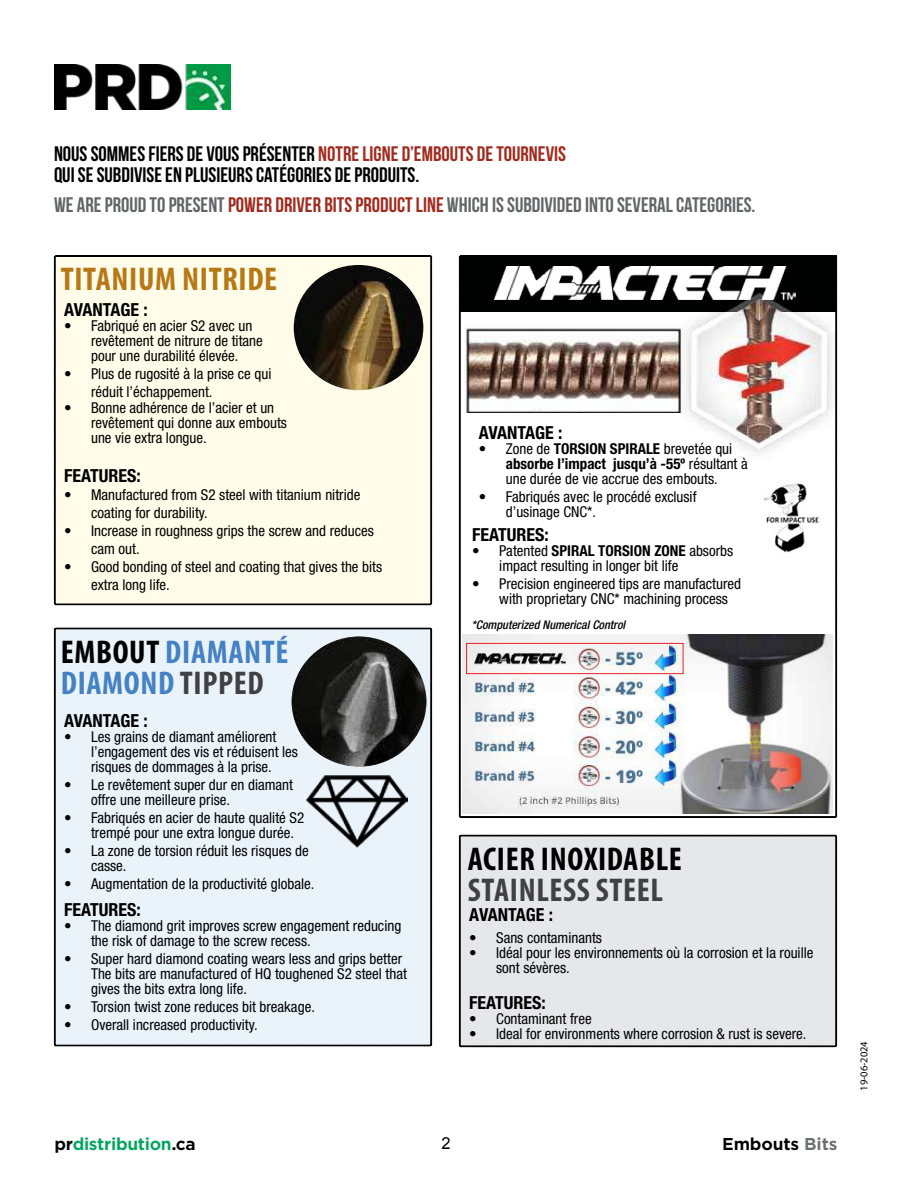
<style>
.page{position:relative;width:918px;height:1188px;background:#fff}
.page>*{position:absolute;margin:0;border:0;box-sizing:border-box;transform-origin:0 0}
.t1{font:700 condensed 33px/31.5px "Myriad Pro";letter-spacing:.02em;color:#4582c3}
.t2{font:700 condensed 33px "Myriad Pro";letter-spacing:.02em;color:#b77817}
.t3{font:700 condensed 33px "Myriad Pro";letter-spacing:.02em;color:#000}
.t4{font:700 condensed 33px "Myriad Pro";letter-spacing:.02em;color:#414042}
.t5{font:21px/21px "Bebas Neue";color:#000}
.t6{font:21px "Bebas Neue";color:#636466}
.t7{font:700 condensed 18px "Helvetica Neue LT Std";color:#000}
.t8{font:700 16.5px "Gotham Office";letter-spacing:-.02em;color:#00a65d}
.t9{font:700 16.5px "Gotham Office";letter-spacing:-.01em;color:#000}
.t10{font:16.5px "Arial";color:#000}
.t11{font:condensed 15px/15px "Helvetica Neue LT Std";color:#000}
.t12{font:italic 500 condensed 12px "Helvetica Neue LT Std";color:#000}
.t13{font:10.5px "Myriad Pro";color:#000}
.s1{color:#a02a1d}
.s2{color:#000}
.s3{color:#414042}
.s4{font-weight:700}
.s5{color:#6d6e71}
</style>
<div class="page">
<img style="left:54px;top:64px;width:177px;height:45px">
<div style="left:54px;top:627px;width:378px;height:420px;background:#ebf3fa"></div>
<img style="left:292px;top:636px;width:135px;height:131px">
<svg style="left:459px;top:255px;width:378px;height:563px"></svg>
<div style="left:54px;top:255px;width:378px;height:350px;background:#fffde9"></div>
<img style="left:294px;top:265px;width:129px;height:125px">
<img style="left:306px;top:761px;width:101px;height:101px">
<img style="left:753px;top:480px;width:77px;height:77px">
<img style="left:463px;top:635px;width:370px;height:179px">
<img style="left:465px;top:323px;width:212px;height:89px">
<img style="left:677px;top:280px;width:161px;height:182px">
<div style="left:466px;top:643px;width:217px;height:31px;border:1px solid #ed2124"></div>
<div style="left:459px;top:835px;width:378px;height:212px;background:#e6e7e8"></div>
<img style="left:495px;top:266px;width:300px;height:34px">
<h2 class="t5" style="left:54px;top:143px;width:513px">NOUS SOMMES FIERS DE VOUS PRÉSENTER <span class="s1">NOTRE LIGNE D’EMBOUTS DE TOURNEVIS<br></span>QUI SE SUBDIVISE EN PLUSIEURS CATÉGORIES DE PRODUITS.</h2>
<h2 class="t6" style="left:54px;top:194px;width:703px">WE ARE PROUD TO PRESENT <span class="s1">POWER DRIVER BITS PRODUCT LINE</span> WHICH IS SUBDIVIDED INTO SEVERAL CATEGORIES.</h2>
<h1 class="t2" style="left:61px;top:259px;width:218px">TITANIUM NITRIDE</h1>
<p class="t7" style="left:64px;top:298px;width:85px">AVANTAGE :</p>
<p class="t11" style="left:91px;top:318px;width:173px;text-indent:-27px">• Fabriqué en acier S2 avec un revêtement de nitrure de titane pour une durabilité élevée.</p>
<p class="t11" style="left:91px;top:364px;width:182px;line-height:18px;text-indent:-27px">• Plus de rugosité à la prise ce qui réduit l’échappement.</p>
<p class="t11" style="left:91px;top:400px;width:197px;text-indent:-27px">• Bonne adhérence de l’acier et un revêtement qui donne aux embouts une vie extra longue.</p>
<p class="t7" style="left:64px;top:465px;width:78px">FEATURES:</p>
<p class="t11" style="left:91px;top:485px;width:271px;line-height:18px;text-indent:-27px">• Manufactured from S2 steel with titanium nitride coating for durability.</p>
<p class="t11" style="left:91px;top:521px;width:284px;line-height:18px;text-indent:-27px">• Increase in roughness grips the screw and reduces cam out.</p>
<p class="t11" style="left:91px;top:557px;width:293px;line-height:18px;text-indent:-27px">• Good bonding of steel and coating that gives the bits extra long life.</p>
<h1 class="t1" style="left:61px;top:635px;width:229px"><span class="s2">EMBOUT</span> DIAMANTÉ<br>DIAMOND <span class="s3">TIPPED</span></h1>
<p class="t7" style="left:64px;top:710px;width:85px">AVANTAGE :</p>
<p class="t11" style="left:91px;top:729px;width:208px;text-indent:-27px">• Les grains de diamant améliorent l’engagement des vis et réduisent les risques de dommages à la prise.</p>
<p class="t11" style="left:91px;top:777px;width:204px;text-indent:-27px">• Le revêtement super dur en diamant offre une meilleure prise.</p>
<p class="t11" style="left:91px;top:810px;width:215px;text-indent:-27px">• Fabriqués en acier de haute qualité S2 trempé pour une extra longue durée.</p>
<p class="t11" style="left:91px;top:843px;width:219px;text-indent:-27px">• La zone de torsion réduit les risques de casse.</p>
<p class="t11" style="left:64px;top:876px;width:252px">• Augmentation de la productivité globale.</p>
<p class="t7" style="left:64px;top:899px;width:78px">FEATURES:</p>
<p class="t11" style="left:91px;top:918px;width:312px;text-indent:-27px">• The diamond grit improves screw engagement reducing the risk of damage to the screw recess.</p>
<p class="t11" style="left:91px;top:951px;width:318px;text-indent:-27px">• Super hard diamond coating wears less and grips better<br>The bits are manufactured of HQ toughened S2 steel that gives the bits extra long life.</p>
<p class="t11" style="left:64px;top:999px;width:252px">• Torsion twist zone reduces bit breakage.</p>
<p class="t11" style="left:64px;top:1017px;width:195px">• Overall increased productivity.</p>
<p class="t7" style="left:479px;top:422px;width:85px">AVANTAGE :</p>
<p class="t11" style="left:506px;top:441px;width:243px;text-indent:-27px">• Zone de <span class="s4">TORSION SPIRALE</span> brevetée qui <span class="s4">absorbe l’impact jusqu’à -55º</span> résultant à une durée de vie accrue des embouts.</p>
<p class="t11" style="left:506px;top:489px;width:192px;text-indent:-27px">• Fabriqués avec le procédé exclusif d’usinage CNC*.</p>
<p class="t7" style="left:472px;top:524px;width:78px">FEATURES:</p>
<p class="t11" style="left:499px;top:543px;width:235px;text-indent:-27px">• Patented <span class="s4">SPIRAL TORSION ZONE</span> absorbs impact resulting in longer bit life</p>
<p class="t11" style="left:499px;top:576px;width:243px;text-indent:-27px">• Precision engineered tips are manufactured with proprietary CNC* machining process</p>
<p class="t12" style="left:471px;top:618px;width:155px">*Computerized Numerical Control</p>
<h1 class="t3" style="left:468px;top:838px;width:215px">ACIER INOXIDABLE</h1>
<h1 class="t4" style="left:468px;top:869px;width:197px">STAINLESS STEEL</h1>
<p class="t7" style="left:469px;top:904px;width:85px">AVANTAGE :</p>
<p class="t11" style="left:469px;top:930px;width:134px">• Sans contaminants</p>
<p class="t11" style="left:496px;top:945px;width:319px;text-indent:-27px">• Idéal pour les environnements où la corrosion et la rouille sont sévères.</p>
<p class="t7" style="left:469px;top:992px;width:78px">FEATURES:</p>
<p class="t11" style="left:469px;top:1011px;width:124px">• Contaminant free</p>
<p class="t11" style="left:469px;top:1026px;width:339px">• Ideal for environments where corrosion &amp; rust is severe.</p>
<p class="t8" style="left:55px;top:1132px;width:143px"><span class="s2">pr</span>distribution<span class="s2">.ca</span></p>
<p class="t10" style="left:441px;top:1133px;width:11px">2</p>
<p class="t9" style="left:722px;top:1132px;width:117px">Embouts <span class="s5">Bits</span></p>
<p class="t13" style="left:858px;top:1091px;width:51px;rotate:-90deg">19-06-2024</p>
</div>
